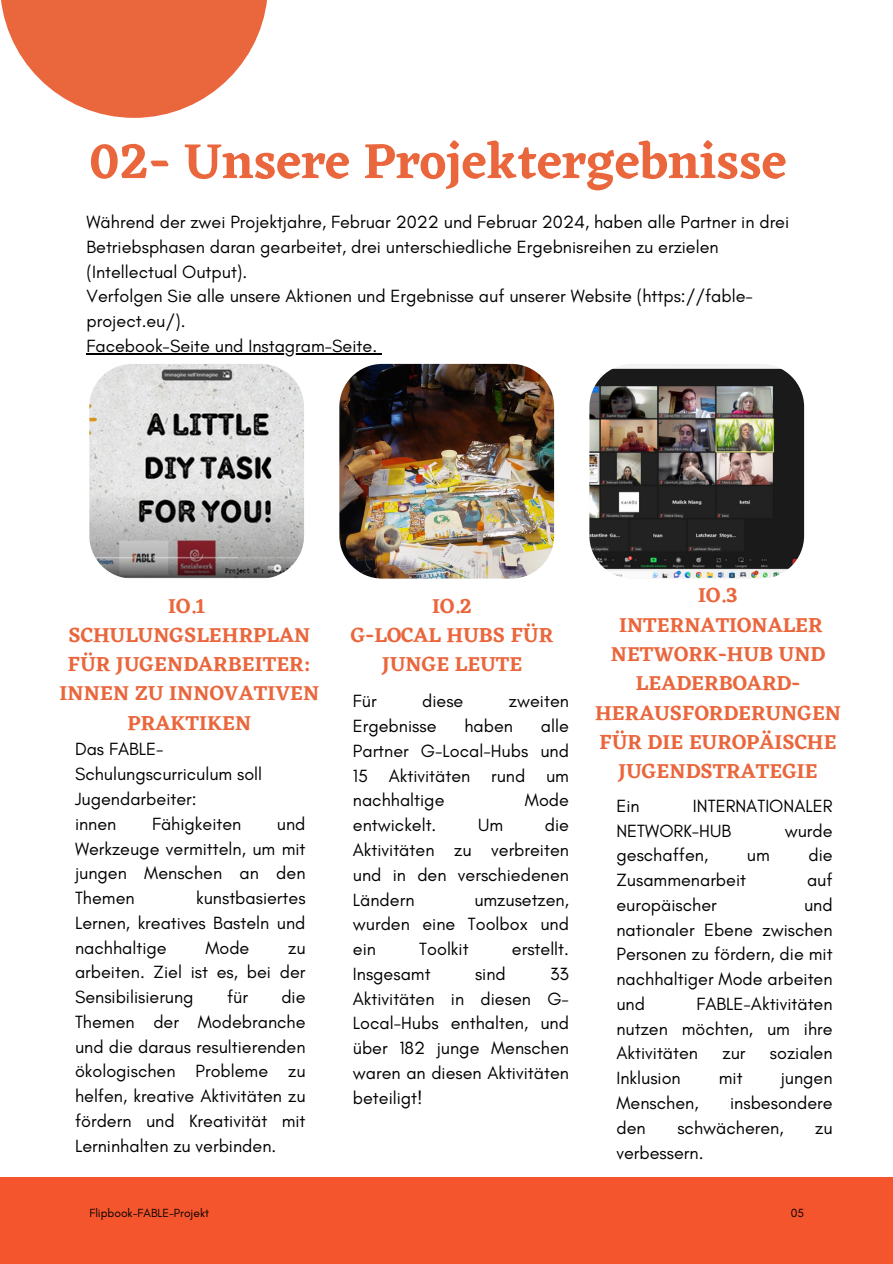
<style>
.page{position:relative;width:893px;height:1264px;background:#fff}
.page>*{position:absolute;margin:0;border:0;box-sizing:border-box;transform-origin:0 0}
.t1{font:600 51px "Eczar";color:#ea663c}
.t2{font:600 21px/29.2px "Eczar";color:#ea663c;text-align:center}
.t3{font:18px/24.8px "Glacial Indifference";color:#000;text-align:justify}
.t4{font:12px "Glacial Indifference";color:#000}
</style>
<div class="page">
<img style="left:89px;top:364px;width:215px;height:214px;border-radius:43px">
<img style="left:339px;top:364px;width:215px;height:214px;border-radius:43px">
<img style="left:589px;top:364px;width:215px;height:214px;border-radius:43px">
<div style="left:0;top:1177px;width:892px;height:86px;background:#f5552c"></div>
<svg style="left:1px;top:0;width:266px;height:118px;fill:#ea663c"></svg>
<hr style="left:86px;top:353px;width:291px;height:1px;background:#000">
<p class="t1" style="left:89px;top:131px;width:698px">02- Unsere Projektergebnisse</p>
<p class="t3" style="left:86px;top:209px;width:704px;text-align:left">Während der zwei Projektjahre, Februar 2022 und Februar 2024, haben alle Partner in drei Betriebsphasen daran gearbeitet, drei unterschiedliche Ergebnisreihen zu erzielen (Intellectual Output).<br>Verfolgen Sie alle unsere Aktionen und Ergebnisse auf unserer Website (https://fable&shy;project.eu/).</p>
<h2 class="t3" style="left:86px;top:333px;width:292px">Facebook-Seite und Instagram-Seite.</h2>
<h3 class="t2" style="left:59px;top:590px;width:261px">IO.1<br>SCHULUNGSLEHRPLAN<br>FÜR JUGENDARBEITER:<br>INNEN ZU INNOVATIVEN<br>PRAKTIKEN</h3>
<h2 class="t2" style="left:351px;top:590px;width:204px">IO.2<br>G-LOCAL HUBS FÜR<br>JUNGE LEUTE</h2>
<h3 class="t2" style="left:595px;top:580px;width:248px">IO.3<br>INTERNATIONALER<br>NETWORK-HUB UND<br>LEADERBOARD-<br>HERAUSFORDERUNGEN<br>FÜR DIE EUROPÄISCHE<br>JUGENDSTRATEGIE</h3>
<h3 class="t3" style="left:353px;top:688px;width:25px">Für</h3>
<h3 class="t3" style="left:422px;top:688px;width:43px">diese</h3>
<h3 class="t3" style="left:509px;top:688px;width:62px">zweiten</h3>
<h3 class="t3" style="left:353px;top:713px;width:85px">Ergebnisse</h3>
<h3 class="t3" style="left:464px;top:713px;width:50px">haben</h3>
<h3 class="t3" style="left:353px;top:713px;width:217px;text-indent:188px">alle Partner G-Local-Hubs und 15 Aktivitäten rund um nachhaltige</h3>
<h2 class="t3" style="left:75px;top:736px;width:189px;text-align:left">Das FABLE-<br>Schulungscurriculum soll<br>Jugendarbeiter:<br>innen</h2>
<h3 class="t3" style="left:525px;top:787px;width:46px">Mode</h3>
<p class="t3" style="left:616px;top:793px;width:217px;text-indent:76px">INTERNATIONALER<br>NETWORK-HUB</p>
<p class="t3" style="left:616px;top:793px;width:25px">Ein</p>
<h2 class="t3" style="left:75px;top:811px;width:232px;text-indent:202px">und Werkzeuge vermitteln, um mit jungen Menschen an den Themen</h2>
<h2 class="t3" style="left:152px;top:811px;width:91px">Fähigkeiten</h2>
<h3 class="t3" style="left:353px;top:812px;width:217px;text-indent:192px">die Aktivitäten zu verbreiten und in den verschiedenen Ländern</h3>
<h3 class="t3" style="left:353px;top:812px;width:85px">entwickelt.</h3>
<h3 class="t3" style="left:478px;top:812px;width:27px">Um</h3>
<p class="t3" style="left:784px;top:818px;width:49px">wurde</p>
<p class="t3" style="left:616px;top:842px;width:93px">geschaffen,</p>
<p class="t3" style="left:746px;top:842px;width:24px">um</p>
<p class="t3" style="left:808px;top:842px;width:26px">die</p>
<p class="t3" style="left:616px;top:867px;width:131px">Zusammenarbeit</p>
<p class="t3" style="left:807px;top:867px;width:27px">auf</p>
<p class="t3" style="left:616px;top:892px;width:102px">europäischer</p>
<h2 class="t3" style="left:75px;top:885px;width:232px;text-indent:121px">kunstbasiertes Lernen, kreatives Basteln und nachhaltige</h2>
<h3 class="t3" style="left:353px;top:886px;width:217px;text-indent:121px">umzusetzen, wurden eine Toolbox und ein</h3>
<p class="t3" style="left:616px;top:892px;width:217px;text-indent:187px">und nationaler Ebene zwischen Personen zu fördern, die mit nachhaltiger Mode arbeiten und</p>
<h2 class="t3" style="left:205px;top:934px;width:46px">Mode</h2>
<h3 class="t3" style="left:419px;top:936px;width:51px">Toolkit</h3>
<h3 class="t3" style="left:512px;top:936px;width:59px">erstellt.</h3>
<h3 class="t3" style="left:353px;top:961px;width:79px">Insgesamt</h3>
<h3 class="t3" style="left:475px;top:961px;width:32px">sind</h3>
<h2 class="t3" style="left:75px;top:934px;width:232px;text-indent:213px">zu arbeiten. Ziel ist es, bei der Sensibilisierung</h2>
<h3 class="t3" style="left:353px;top:961px;width:217px;text-indent:197px">33<br>Aktivitäten in diesen G-Local-Hubs enthalten, und über 182 junge Menschen waren an diesen Aktivitäten beteiligt!</h3>
<h2 class="t3" style="left:75px;top:984px;width:232px;text-indent:206px">die Themen der Modebranche und die daraus resultierenden ökologischen Probleme zu helfen, kreative Aktivitäten zu fördern und Kreativität mit Lerninhalten zu verbinden.</h2>
<h2 class="t3" style="left:227px;top:984px;width:22px">für</h2>
<p class="t3" style="left:616px;top:991px;width:217px;text-indent:80px">FABLE-Aktivitäten nutzen möchten, um ihre Aktivitäten</p>
<p class="t3" style="left:722px;top:1040px;width:24px">zur</p>
<p class="t3" style="left:769px;top:1040px;width:64px">sozialen</p>
<p class="t3" style="left:616px;top:1065px;width:66px">Inklusion</p>
<p class="t3" style="left:718px;top:1065px;width:25px">mit</p>
<p class="t3" style="left:780px;top:1065px;width:53px">jungen</p>
<p class="t3" style="left:616px;top:1090px;width:83px">Menschen,</p>
<p class="t3" style="left:730px;top:1090px;width:104px">insbesondere</p>
<p class="t3" style="left:616px;top:1115px;width:31px">den</p>
<p class="t3" style="left:677px;top:1115px;width:108px">schwächeren,</p>
<p class="t3" style="left:815px;top:1115px;width:19px">zu</p>
<p class="t3" style="left:616px;top:1139px;width:88px">verbessern.</p>
<p class="t4" style="left:89px;top:1205px;width:121px">Flipbook-FABLE-Projekt</p>
<p class="t4" style="left:790px;top:1205px;width:15px">05</p>
</div>
